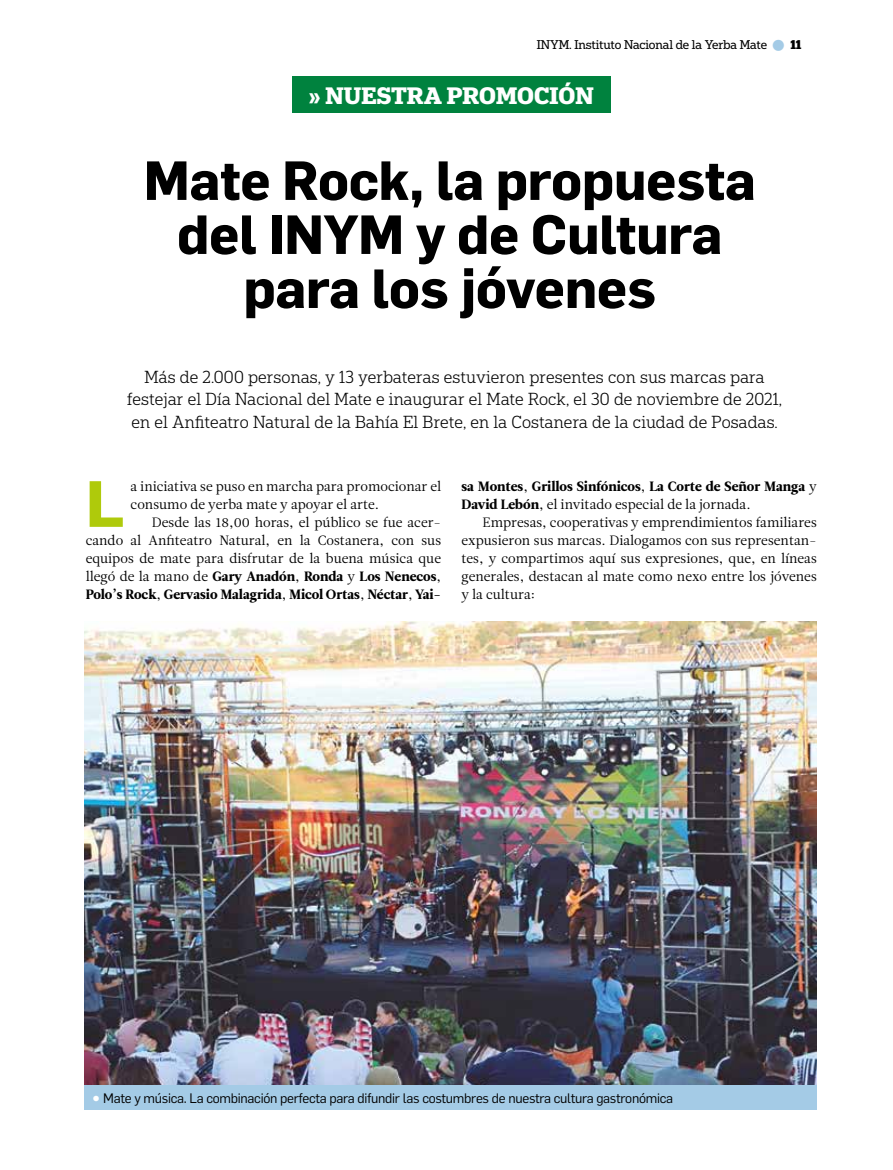
<style>
.page{position:relative;width:893px;height:1170px;background:#fff}
.page>*{position:absolute;margin:0;border:0;box-sizing:border-box;transform-origin:0 0}
.t1{font:700 64.05px "Flama";color:#afca0b}
.t2{font:700 54px/54px "Flama";letter-spacing:-.005em;color:#000;text-align:center}
.t3{font:700 22.5px "Popular";color:#fff}
.t4{font:300 16.5px/22.5px "Popular";letter-spacing:.01em;color:#000;text-align:center}
.t5{font:13.5px/18px "Leitura News Roman 1";color:#000}
.t6{font:13.5px/18px "Leitura News Roman 4";color:#000}
.t7{font:13.5px "Flama";letter-spacing:-.02em;color:#000}
.t8{font:12px "Popular";letter-spacing:-.01em;color:#000}
.s1{color:#a4cbe6}
.s2{font-weight:900}
.s3{font-family:"Leitura News Roman 1"}
.s4{font-family:"Leitura News Roman 4"}
.s5{font-family:"Zapf Book ITC Std";font-weight:800;color:#fff}
</style>
<div class="page">
<img style="left:84px;top:621px;width:732px;height:464px">
<div style="left:292px;top:76px;width:319px;height:36px;background:#00823e"></div>
<div style="left:84px;top:1085px;width:732px;height:24px;background:#a4cbe6"></div>
<p class="t8" style="left:537px;top:37px;width:266px">INYM. Instituto Nacional de la Yerba Mate <span class="s1">●</span> <span class="s2">11</span></p>
<h3 class="t3" style="left:309px;top:80px;width:287px">» NUESTRA PROMOCIÓN</h3>
<h2 class="t2" style="left:144px;top:150px;width:614px">Mate Rock, la propuesta del INYM y de Cultura para los jóvenes</h2>
<p class="t4" style="left:127px;top:365px;width:657px">Más de 2.000 personas, y 13 yerbateras estuvieron presentes con sus marcas para festejar el Día Nacional del Mate e inaugurar el Mate Rock, el 30 de noviembre de 2021, en el Anfiteatro Natural de la Bahía El Brete, en la Costanera de la ciudad de Posadas.</p>
<h1 class="t1" style="left:86px;top:457px;width:40px">L</h1>
<p class="t5" style="left:131px;top:477px;width:312px">a iniciativa se puso en marcha para promocionar el consumo de yerba mate y apoyar el arte.</p>
<p class="t5" style="left:86px;top:513px;width:357px;text-align:justify;text-indent:66px">Desde las 18,00 horas, el público se fue acer&shy;cando al Anfiteatro Natural, en la Costanera, con sus equipos de mate para disfrutar de la buena música que</p>
<p class="t6" style="left:86px;top:567px;width:357px"><span class="s3">llegó de la mano de</span> Gary Anadón<span class="s3">,</span> Ronda <span class="s3">y</span> Los Nenecos<span class="s3">,<br></span>Polo’s Rock<span class="s3">,</span> Gervasio Malagrida<span class="s3">,</span> Micol Ortas<span class="s3">,</span> Néctar<span class="s3">,</span> Yai-</p>
<p class="t6" style="left:461px;top:477px;width:357px">sa Montes<span class="s3">,</span> Grillos Sinfónicos<span class="s3">,</span> La Corte de Señor Manga <span class="s3">y</span></p>
<p class="t5" style="left:461px;top:495px;width:291px"><span class="s4">David Lebón</span>, el invitado especial de la jornada.</p>
<p class="t5" style="left:483px;top:513px;width:336px">Empresas, cooperativas y emprendimientos familiares</p>
<p class="t5" style="left:461px;top:531px;width:357px">expusieron sus marcas. Dialogamos con sus representan-</p>
<p class="t5" style="left:461px;top:549px;width:357px">tes, y compartimos aquí sus expresiones, que, en líneas</p>
<p class="t5" style="left:461px;top:567px;width:357px">generales, destacan al mate como nexo entre los jóvenes</p>
<p class="t5" style="left:461px;top:585px;width:75px">y la cultura:</p>
<p class="t7" style="left:93px;top:1088px;width:582px"><span class="s5">•</span> Mate y música. La combinación perfecta para difundir las costumbres de nuestra cultura gastronómica</p>
</div>
